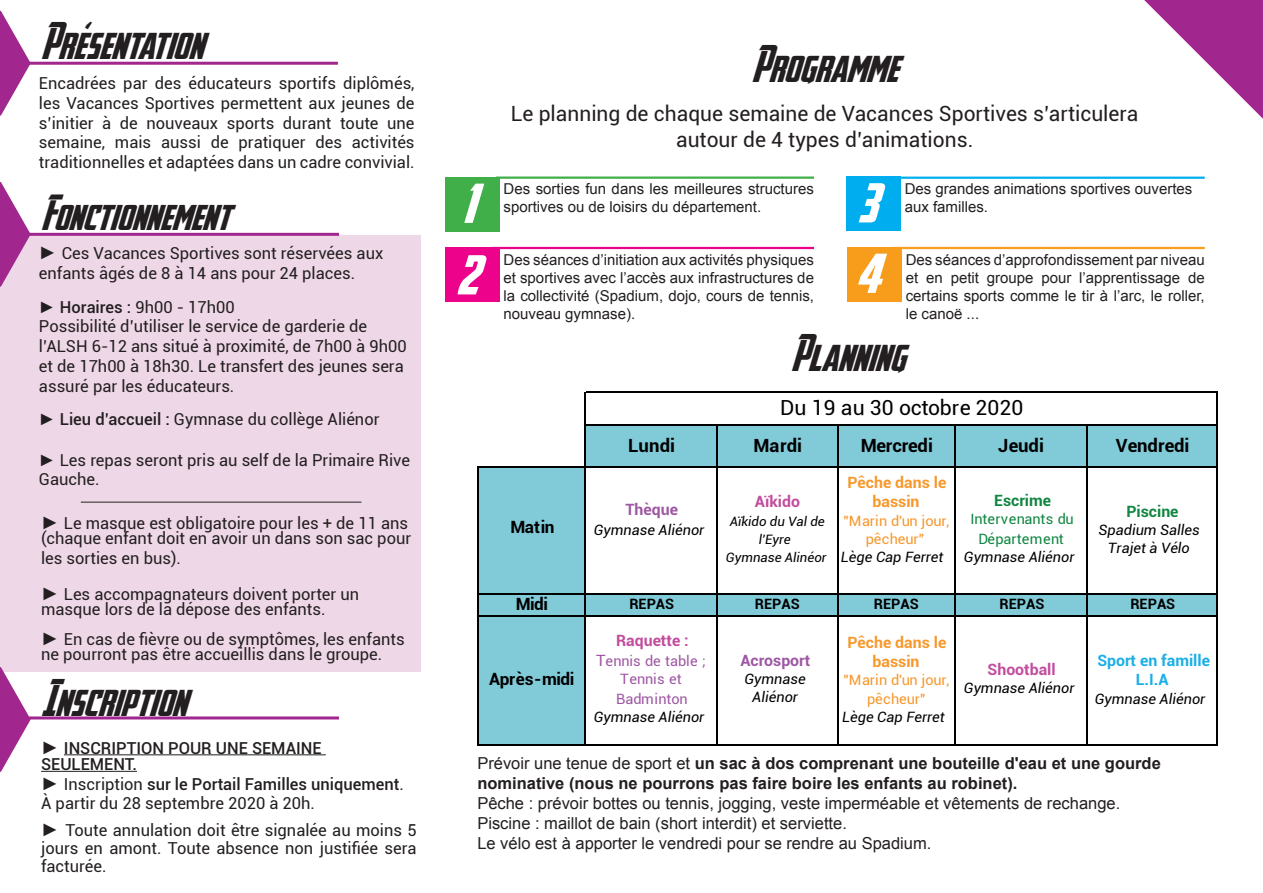
<style>
.page{position:relative;width:1263px;height:893px;background:#fff}
.page>*{position:absolute;margin:0;border:0;box-sizing:border-box;transform-origin:0 0}
.t1{font:54px "Avengeance Heroic Avenger Normal";color:#fff}
.t2{font:36px "Avengeance Heroic Avenger Normal";color:#231f20}
.t3{font:34.5px "Avengeance Heroic Avenger Normal";color:#231f20}
.t4{font:21px/25.2px "Roboto";color:#231f20;text-align:center}
.t5{font:20.85px "Roboto";color:#000001}
.t6{font:700 18.15px "Roboto";letter-spacing:.005em;color:#000001}
.t7{font:700 18.15px "Roboto";letter-spacing:-.015em;color:#000001}
.t8{font:700 16.95px "Roboto";letter-spacing:-.025em;color:#000001}
.t9{font:16.5px/19.8px "Roboto";color:#231f20}
.t10{font:16.5px/19.8px "Arial";color:#231f20}
.t11{font:700 16.5px/19.8px "Arial";color:#231f20}
.t12{font:500 16.5px/16.5px "Roboto";color:#231f20}
.t13{font:700 15.6px/19.5px "Roboto";color:#f7982c;text-align:center}
.t14{font:700 15.6px "Roboto";color:#c24c9d}
.t15{font:700 15.6px/19.5px "Roboto";color:#1aafe5;text-align:center}
.t16{font:700 15.6px "Roboto";color:#9e58a3}
.t17{font:700 15.6px "Roboto";color:#118641}
.t18{font:15px/18px "Arial";color:#231f20}
.t19{font:italic 14.25px/18.1px "Roboto";color:#000001;text-align:center}
.t20{font:14.25px/18.1px "Roboto";letter-spacing:.005em;color:#f7982c;text-align:center}
.t21{font:700 14.25px "Roboto";color:#000001}
.t22{font:14.25px/19.5px "Roboto";letter-spacing:.015em;color:#118641;text-align:center}
.t23{font:14.25px/18.1px "Roboto";letter-spacing:.02em;color:#9e58a3;text-align:center}
.t24{font:14.25px "Roboto";color:#9e58a3}
.t25{font:italic 13.05px/18.1px "Roboto";color:#000001;text-align:center}
.s1{font-family:"Arial";font-size:18px}
.s2{font-family:"Arial"}
.s3{font-weight:500}
.s4{font-family:"Arial";font-weight:400;font-size:18px}
.s5{font-size:15.6px}
.s6{font-weight:400}
</style>
<div class="page">
<div style="left:846px;top:177px;width:55px;height:54px;background:#00aeef"></div>
<div style="left:0;top:236px;width:421px;height:436px;background:#eed7e7"></div>
<hr style="left:64px;top:754px;width:262px;height:1px;background:#231f20">
<hr style="left:41px;top:771px;width:96px;height:1px;background:#231f20">
<div style="left:847px;top:247px;width:55px;height:55px;background:#f89c1c"></div>
<svg style="left:0;top:11px;width:31px;height:105px"></svg>
<svg style="left:0;top:182px;width:31px;height:105px"></svg>
<svg style="left:0;top:667px;width:31px;height:105px"></svg>
<hr style="left:27px;top:62px;width:311px;height:3px;background:#a1268d">
<hr style="left:29px;top:233px;width:310px;height:3px;background:#a1268d">
<hr style="left:21px;top:716px;width:318px;height:3px;background:#a1268d">
<svg style="left:1144px;top:0;width:119px;height:119px"></svg>
<div style="left:445px;top:247px;width:54px;height:55px;background:#ed028c"></div>
<div style="left:445px;top:177px;width:54px;height:54px;background:#40ae49"></div>
<hr style="left:496px;top:177px;width:318px;height:2px;background:#40ae49">
<hr style="left:891px;top:247px;width:314px;height:2px;background:#f89c1c">
<hr style="left:899px;top:177px;width:306px;height:2px;background:#00aeef">
<hr style="left:493px;top:247px;width:321px;height:2px;background:#ed028c">
<div style="left:584px;top:424px;width:633px;height:43px;background:#81cbd8"></div>
<div style="left:479px;top:466px;width:107px;height:151px;background:#81cbd8"></div>
<div style="left:584px;top:593px;width:633px;height:24px;background:#81cbd8"></div>
<div style="left:479px;top:615px;width:107px;height:130px;background:#81cbd8"></div>
<hr style="left:584px;top:392px;width:2px;height:353px;background:#000001">
<hr style="left:1216px;top:393px;width:1px;height:352px;background:#000001">
<hr style="left:717px;top:426px;width:1px;height:319px;background:#000001">
<hr style="left:837px;top:426px;width:1px;height:319px;background:#000001">
<hr style="left:954px;top:426px;width:2px;height:319px;background:#000001">
<hr style="left:1087px;top:426px;width:1px;height:319px;background:#000001">
<hr style="left:477px;top:466px;width:2px;height:279px;background:#000001">
<hr style="left:586px;top:392px;width:631px;height:1px;background:#000001">
<hr style="left:586px;top:424px;width:631px;height:2px;background:#000001">
<hr style="left:479px;top:466px;width:738px;height:1px;background:#000001">
<hr style="left:479px;top:593px;width:738px;height:1px;background:#000001">
<hr style="left:479px;top:615px;width:738px;height:2px;background:#000001">
<hr style="left:479px;top:744px;width:738px;height:1px;background:#000001">
<hr style="left:81px;top:502px;width:280px;height:1px;background:#231f20">
<h2 class="t2" style="left:41px;top:21px;width:163px">Presentation</h2>
<p class="t9" style="left:39px;top:73px;width:377px;text-align:justify">Encadrées par des éducateurs sportifs diplômés, les Vacances Sportives permettent aux jeunes de s’initier à de nouveaux sports durant toute une semaine, mais aussi de pratiquer des activités traditionnelles et adaptées dans un cadre convivial.</p>
<h3 class="t3" style="left:41px;top:194px;width:190px">Fonctionnement</h3>
<p class="t9" style="left:39px;top:243px;width:346px"><span class="s1">►</span> Ces Vacances Sportives sont réservées aux enfants âgés de 8 à 14 ans pour 24 places.</p>
<p class="t9" style="left:39px;top:296px;width:369px"><span class="s2">►</span> <span class="s3">Horaires :</span> 9h00 - 17h00<br>Possibilité d’utiliser le service de garderie de l’ALSH 6-12 ans situé à proximité, de 7h00 à 9h00 et de 17h00 à 18h30. Le transfert des jeunes sera assuré par les éducateurs.</p>
<p class="t9" style="left:39px;top:409px;width:342px"><span class="s2">►</span> <span class="s3">Lieu d’accueil :</span> Gymnase du collège Aliénor</p>
<p class="t9" style="left:39px;top:449px;width:372px"><span class="s2">►</span> Les repas seront pris au self de la Primaire Rive<br>Gauche.</p>
<p class="t9" style="left:41px;top:515px;width:372px;line-height:15px"><span class="s1">►</span> Le masque est obligatoire pour les + de 11 ans (chaque enfant doit en avoir un dans son sac pour</p>
<p class="t9" style="left:41px;top:547px;width:141px">les sorties en bus).</p>
<p class="t9" style="left:41px;top:586px;width:320px;line-height:15px"><span class="s1">►</span> Les accompagnateurs doivent porter un masque lors de la dépose des enfants.</p>
<p class="t9" style="left:41px;top:631px;width:365px;line-height:15px"><span class="s1">►</span> En cas de fièvre ou de symptômes, les enfants ne pourront pas être accueillis dans le groupe.</p>
<h2 class="t2" style="left:41px;top:678px;width:147px">Inscription</h2>
<p class="t12" style="left:41px;top:739px;width:282px"><span class="s4">►</span> INSCRIPTION POUR UNE SEMAINE<br>SEULEMENT.</p>
<p class="t9" style="left:41px;top:773px;width:364px"><span class="s1">►</span> Inscription <span class="s3">sur le Portail Familles uniquement</span>.<br>À partir du 28 septembre 2020 à 20h.</p>
<p class="t9" style="left:41px;top:821px;width:377px;line-height:18px;text-align:justify"><span class="s1">►</span> Toute annulation doit être signalée au moins 5 jours en amont. Toute absence non justifiée sera facturée.</p>
<h2 class="t2" style="left:752px;top:45px;width:147px">Programme</h2>
<p class="t4" style="left:511px;top:101px;width:629px">Le planning de chaque semaine de Vacances Sportives s’articulera autour de 4 types d’animations.</p>
<p class="t18" style="left:504px;top:180px;width:312px">Des sorties fun dans les meilleures structures sportives ou de loisirs du département.</p>
<p class="t18" style="left:504px;top:251px;width:312px;text-align:justify">Des séances d’initiation aux activités physiques et sportives avec l’accès aux infrastructures de la collectivité (Spadium, dojo, cours de tennis, nouveau gymnase).</p>
<p class="t18" style="left:905px;top:180px;width:289px">Des grandes animations sportives ouvertes aux familles.</p>
<h1 class="t1" style="left:857px;top:167px;width:21px">3</h1>
<h1 class="t1" style="left:461px;top:167px;width:15px">1</h1>
<h1 class="t1" style="left:455px;top:239px;width:24px">2</h1>
<h1 class="t1" style="left:855px;top:237px;width:26px">4</h1>
<p class="t18" style="left:906px;top:250px;width:300px;text-align:justify">Des séances d’approfondissement par niveau et en petit groupe pour l’apprentissage de certains sports comme le tir à l’arc, le roller, le canoë ...</p>
<h2 class="t2" style="left:791px;top:334px;width:115px">Planning</h2>
<p class="t8" style="left:510px;top:515px;width:46px">Matin</p>
<p class="t5" style="left:780px;top:393px;width:245px">Du 19 au 30 octobre 2020</p>
<p class="t6" style="left:628px;top:432px;width:49px">Lundi</p>
<p class="t6" style="left:754px;top:432px;width:50px">Mardi</p>
<p class="t6" style="left:1116px;top:432px;width:75px">Vendredi</p>
<p class="t7" style="left:861px;top:432px;width:74px">Mercredi</p>
<p class="t6" style="left:998px;top:432px;width:47px">Jeudi</p>
<p class="t13" style="left:847px;top:472px;width:100px">Pêche dans le bassin</p>
<p class="t20" style="left:843px;top:511px;width:107px">"Marin d'un jour, pêcheur"</p>
<p class="t19" style="left:841px;top:547px;width:104px">Lège Cap Ferret</p>
<p class="t17" style="left:994px;top:490px;width:58px">Escrime</p>
<p class="t22" style="left:970px;top:509px;width:105px">Intervenants du<br>Département</p>
<p class="t19" style="left:964px;top:547px;width:112px">Gymnase Aliénor</p>
<p class="t14" style="left:755px;top:491px;width:47px">Aïkido</p>
<p class="t25" style="left:726px;top:511px;width:102px">Aïkido du Val de l'Eyre<br>Gymnase Alinéor</p>
<p class="t16" style="left:625px;top:499px;width:54px">Thèque</p>
<p class="t19" style="left:594px;top:520px;width:112px">Gymnase Aliénor</p>
<p class="t17" style="left:1126px;top:500px;width:54px">Piscine</p>
<p class="t19" style="left:1099px;top:520px;width:102px">Spadium Salles<br>Trajet à Vélo</p>
<p class="t8" style="left:516px;top:592px;width:34px">Midi</p>
<p class="t21" style="left:629px;top:594px;width:46px">REPAS</p>
<p class="t21" style="left:755px;top:594px;width:46px">REPAS</p>
<p class="t21" style="left:999px;top:594px;width:46px">REPAS</p>
<p class="t21" style="left:1130px;top:594px;width:46px">REPAS</p>
<p class="t21" style="left:874px;top:594px;width:46px">REPAS</p>
<p class="t8" style="left:489px;top:667px;width:87px">Après-midi</p>
<p class="t14" style="left:616px;top:630px;width:74px">Raquette :</p>
<p class="t23" style="left:596px;top:651px;width:111px"><span class="s5">T</span>ennis de table ;<br>Tennis et</p>
<p class="t24" style="left:616px;top:689px;width:73px">Badminton</p>
<p class="t19" style="left:594px;top:707px;width:112px">Gymnase Aliénor</p>
<p class="t16" style="left:740px;top:649px;width:71px">Acrosport</p>
<p class="t19" style="left:744px;top:669px;width:63px">Gymnase<br>Aliénor</p>
<p class="t13" style="left:847px;top:632px;width:100px">Pêche dans le bassin</p>
<p class="t20" style="left:843px;top:671px;width:107px">"Marin d'un jour, pêcheur"</p>
<p class="t19" style="left:842px;top:707px;width:104px">Lège Cap Ferret</p>
<p class="t14" style="left:987px;top:658px;width:70px">Shootball</p>
<p class="t19" style="left:964px;top:679px;width:112px">Gymnase Aliénor</p>
<p class="t15" style="left:1097px;top:650px;width:114px">Sport en famille<br>L.I.A</p>
<p class="t19" style="left:1095px;top:689px;width:112px">Gymnase Aliénor</p>
<p class="t11" style="left:477px;top:754px;width:685px"><span class="s6">Prévoir une tenue de sport et</span> un sac à dos comprenant une bouteille d'eau et une gourde nominative (nous ne pourrons pas faire boire les enfants au robinet).</p>
<p class="t10" style="left:477px;top:793px;width:644px">Pêche : prévoir bottes ou tennis, jogging, veste imperméable et vêtements de rechange.<br>Piscine : maillot de bain (short interdit) et serviette.<br>Le vélo est à apporter le vendredi pour se rendre au Spadium.</p>
</div>
